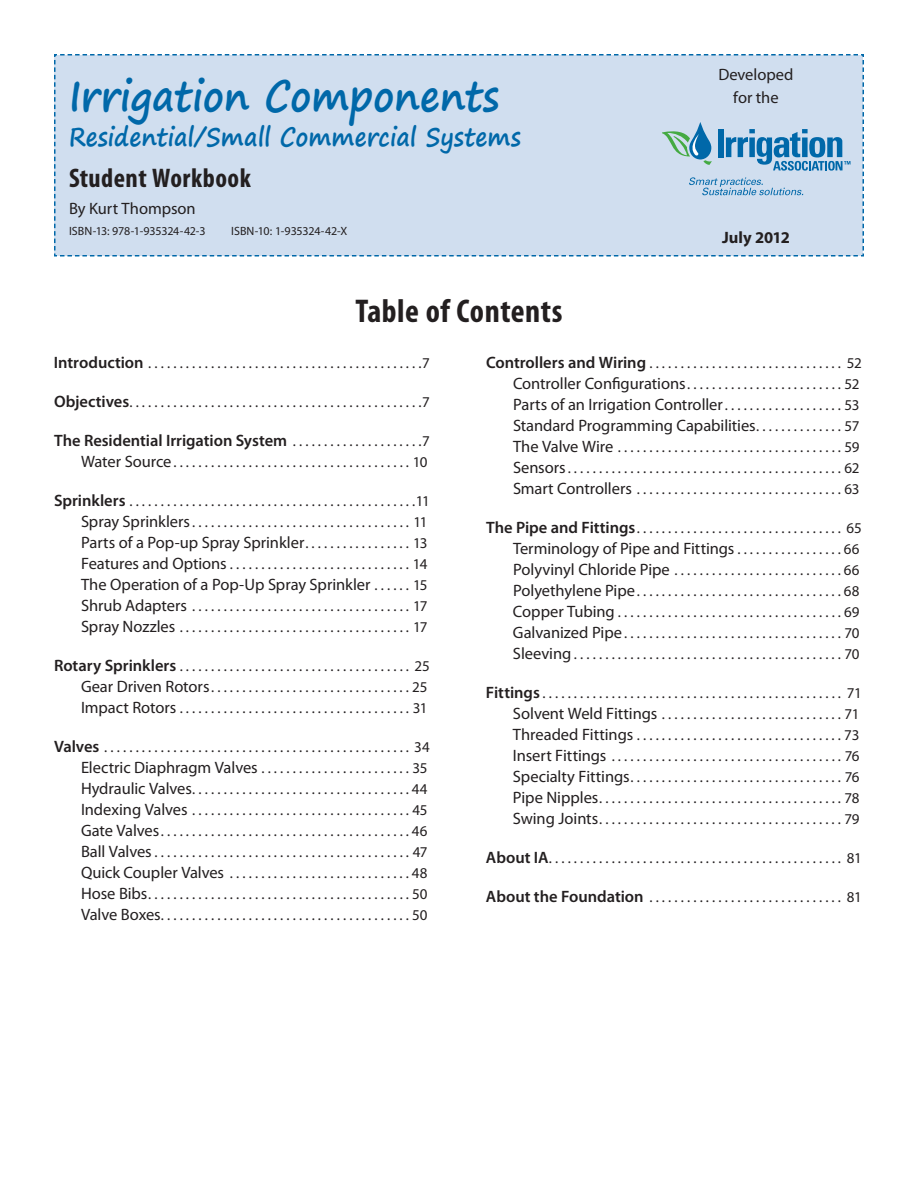
<style>
.page{position:relative;width:918px;height:1188px;background:#fff}
.page>*{position:absolute;margin:0;border:0;box-sizing:border-box;transform-origin:0 0}
.t1{font:700 42px "Segoe Print";letter-spacing:.005em;color:#0068a9;scale:.9 1}
.t2{font:700 condensed 33px "Myriad Pro";letter-spacing:.015em;color:#231f20}
.t3{font:700 condensed 27px "Myriad Pro";letter-spacing:.02em;color:#231f20}
.t4{font:700 25.5px "Segoe Print";letter-spacing:.005em;color:#0068a9;scale:.9 1}
.t5{font:16.5px/23.2px "Myriad Pro";letter-spacing:-.005em;color:#231f20;text-align:center}
.t6{font:600 16.5px "Myriad Pro";letter-spacing:-.005em;color:#231f20}
.t7{font:700 16.5px "Myriad Pro";color:#231f20}
.t8{font:15px/21px "Myriad Pro";letter-spacing:-.025em;color:#231f20}
.t9{font:12px "Myriad Pro";letter-spacing:-.015em;color:#231f20}
.s1{font-weight:600;font-size:16.5px}
.s2{font-weight:400;font-size:15px}
.s3{font-size:16.5px}
.s4{font-size:15px}
</style>
<div class="page">
<div style="left:54px;top:54px;width:810px;height:202px;background:#d0deef"></div>
<h1 class="t1" style="left:69px;top:58px;width:480px">Irrigation Components</h1>
<h3 class="t4" style="left:69px;top:113px;width:504px">Residential/Small Commercial Systems</h3>
<h3 class="t3" style="left:69px;top:161px;width:183px">Student Workbook</h3>
<p class="t5" style="left:69px;top:197px;width:128px">By Kurt Thompson</p>
<p class="t9" style="left:69px;top:223px;width:138px">ISBN-13: 978-1-935324-42-3</p>
<p class="t9" style="left:231px;top:223px;width:118px">ISBN-10: 1-935324-42-X</p>
<h2 class="t2" style="left:355px;top:290px;width:209px">Table of Contents</h2>
<p class="t5" style="left:718px;top:62px;width:77px">Developed for the</p>
<p class="t7" style="left:722px;top:227px;width:69px">July 2012</p>
<p class="t8" style="left:54px;top:352px;width:377px"><span class="s1">Introduction</span> . . . . . . . . . . . . . . . . . . . . . . . . . . . . . . . . . . . . . . . . . . . 7</p>
<p class="t8" style="left:54px;top:391px;width:377px"><span class="s1">Objectives</span> . . . . . . . . . . . . . . . . . . . . . . . . . . . . . . . . . . . . . . . . . . . . . . 7</p>
<p class="t6" style="left:54px;top:430px;width:377px">The Residential Irrigation System <span class="s2">. . . . . . . . . . . . . . . . . . . . 7</span></p>
<p class="t8" style="left:81px;top:451px;width:348px"><span class="s3">Water Source</span> . . . . . . . . . . . . . . . . . . . . . . . . . . . . . . . . . . . . . . 10</p>
<p class="t8" style="left:54px;top:490px;width:377px;text-align:right"><span class="s1">Sprinklers</span> . . . . . . . . . . . . . . . . . . . . . . . . . . . . . . . . . . . . . . . . . . . . . 11<br><span class="s3">Spray Sprinklers</span> . . . . . . . . . . . . . . . . . . . . . . . . . . . . . . . . . . . 11</p>
<p class="t5" style="left:81px;top:530px;width:348px">Parts of a Pop-up Spray Sprinkler <span class="s4">. . . . . . . . . . . . . . . . . 13</span></p>
<p class="t8" style="left:81px;top:553px;width:348px"><span class="s3">Features and Options</span> . . . . . . . . . . . . . . . . . . . . . . . . . . . . . 14</p>
<p class="t5" style="left:81px;top:572px;width:348px">The Operation of a Pop-Up Spray Sprinkler <span class="s4">. . . . . . 15</span></p>
<p class="t8" style="left:81px;top:595px;width:348px"><span class="s3">Shrub Adapters</span> . . . . . . . . . . . . . . . . . . . . . . . . . . . . . . . . . . . 17<br><span class="s3">Spray Nozzles</span> . . . . . . . . . . . . . . . . . . . . . . . . . . . . . . . . . . . . . 17</p>
<p class="t8" style="left:81px;top:655px;width:350px;text-indent:-27px"><span class="s1">Rotary Sprinklers</span> . . . . . . . . . . . . . . . . . . . . . . . . . . . . . . . . . . . . . 25<br><span class="s3">Gear Driven Rotors</span> . . . . . . . . . . . . . . . . . . . . . . . . . . . . . . . . 25<br><span class="s3">Impact Rotors</span> . . . . . . . . . . . . . . . . . . . . . . . . . . . . . . . . . . . . . 31</p>
<p class="t8" style="left:81px;top:736px;width:350px;text-indent:-27px"><span class="s1">Valves</span> . . . . . . . . . . . . . . . . . . . . . . . . . . . . . . . . . . . . . . . . . . . . . . . . . 34<br><span class="s3">Electric Diaphragm Valves</span> . . . . . . . . . . . . . . . . . . . . . . . . 35<br><span class="s3">Hydraulic Valves</span> . . . . . . . . . . . . . . . . . . . . . . . . . . . . . . . . . . 44<br><span class="s3">Indexing Valves</span> . . . . . . . . . . . . . . . . . . . . . . . . . . . . . . . . . . . 45<br><span class="s3">Gate Valves</span> . . . . . . . . . . . . . . . . . . . . . . . . . . . . . . . . . . . . . . . 46<br><span class="s3">Ball Valves</span> . . . . . . . . . . . . . . . . . . . . . . . . . . . . . . . . . . . . . . . . . 47<br><span class="s3">Quick Coupler Valves</span> . . . . . . . . . . . . . . . . . . . . . . . . . . . . 48<br><span class="s3">Hose Bibs</span> . . . . . . . . . . . . . . . . . . . . . . . . . . . . . . . . . . . . . . . . . . 50<br><span class="s3">Valve Boxes</span> . . . . . . . . . . . . . . . . . . . . . . . . . . . . . . . . . . . . . . . . 50</p>
<p class="t8" style="left:486px;top:352px;width:377px;text-align:right"><span class="s1">Controllers and Wiring</span> . . . . . . . . . . . . . . . . . . . . . . . . . . . . . . . 52<br><span class="s3">Controller Configurations</span> . . . . . . . . . . . . . . . . . . . . . . . . . 52</p>
<p class="t5" style="left:513px;top:394px;width:348px;line-height:21px;text-align:left">Parts of an Irrigation Controller <span class="s4">. . . . . . . . . . . . . . . . . . . 53<br></span>Standard Programming Capabilities <span class="s4">. . . . . . . . . . . . . . 57</span></p>
<p class="t8" style="left:513px;top:436px;width:348px;text-align:justify"><span class="s3">The Valve Wire</span> . . . . . . . . . . . . . . . . . . . . . . . . . . . . . . . . . . . . 59<br><span class="s3">Sensors</span> . . . . . . . . . . . . . . . . . . . . . . . . . . . . . . . . . . . . . . . . . . . . 62<br><span class="s3">Smart Controllers</span> . . . . . . . . . . . . . . . . . . . . . . . . . . . . . . . . . 63</p>
<p class="t8" style="left:486px;top:517px;width:377px"><span class="s1">The Pipe and Fittings</span> . . . . . . . . . . . . . . . . . . . . . . . . . . . . . . . . . 65</p>
<p class="t5" style="left:513px;top:536px;width:348px">Terminology of Pipe and Fittings <span class="s4">. . . . . . . . . . . . . . . . 66</span></p>
<p class="t8" style="left:513px;top:559px;width:348px;text-align:justify"><span class="s3">Polyvinyl Chloride Pipe</span> . . . . . . . . . . . . . . . . . . . . . . . . . . 66<br><span class="s3">Polyethylene Pipe</span> . . . . . . . . . . . . . . . . . . . . . . . . . . . . . . . . 68<br><span class="s3">Copper Tubing</span> . . . . . . . . . . . . . . . . . . . . . . . . . . . . . . . . . . . . 69<br><span class="s3">Galvanized Pipe</span> . . . . . . . . . . . . . . . . . . . . . . . . . . . . . . . . . . . 70<br><span class="s3">Sleeving</span> . . . . . . . . . . . . . . . . . . . . . . . . . . . . . . . . . . . . . . . . . . . 70</p>
<p class="t8" style="left:513px;top:682px;width:350px;text-indent:-27px"><span class="s1">Fittings</span> . . . . . . . . . . . . . . . . . . . . . . . . . . . . . . . . . . . . . . . . . . . . . . . . 71<br><span class="s3">Solvent Weld Fittings</span> . . . . . . . . . . . . . . . . . . . . . . . . . . . . . 71<br><span class="s3">Threaded Fittings</span> . . . . . . . . . . . . . . . . . . . . . . . . . . . . . . . . . 73<br><span class="s3">Insert Fittings</span> . . . . . . . . . . . . . . . . . . . . . . . . . . . . . . . . . . . . . 76<br><span class="s3">Specialty Fittings</span> . . . . . . . . . . . . . . . . . . . . . . . . . . . . . . . . . . 76<br><span class="s3">Pipe Nipples</span> . . . . . . . . . . . . . . . . . . . . . . . . . . . . . . . . . . . . . . . 78<br><span class="s3">Swing Joints</span> . . . . . . . . . . . . . . . . . . . . . . . . . . . . . . . . . . . . . . . 79</p>
<p class="t8" style="left:486px;top:847px;width:377px"><span class="s1">About IA</span> . . . . . . . . . . . . . . . . . . . . . . . . . . . . . . . . . . . . . . . . . . . . . . . 81</p>
<p class="t8" style="left:486px;top:886px;width:377px"><span class="s1">About the Foundation</span> . . . . . . . . . . . . . . . . . . . . . . . . . . . . . . . 81</p>
</div>
